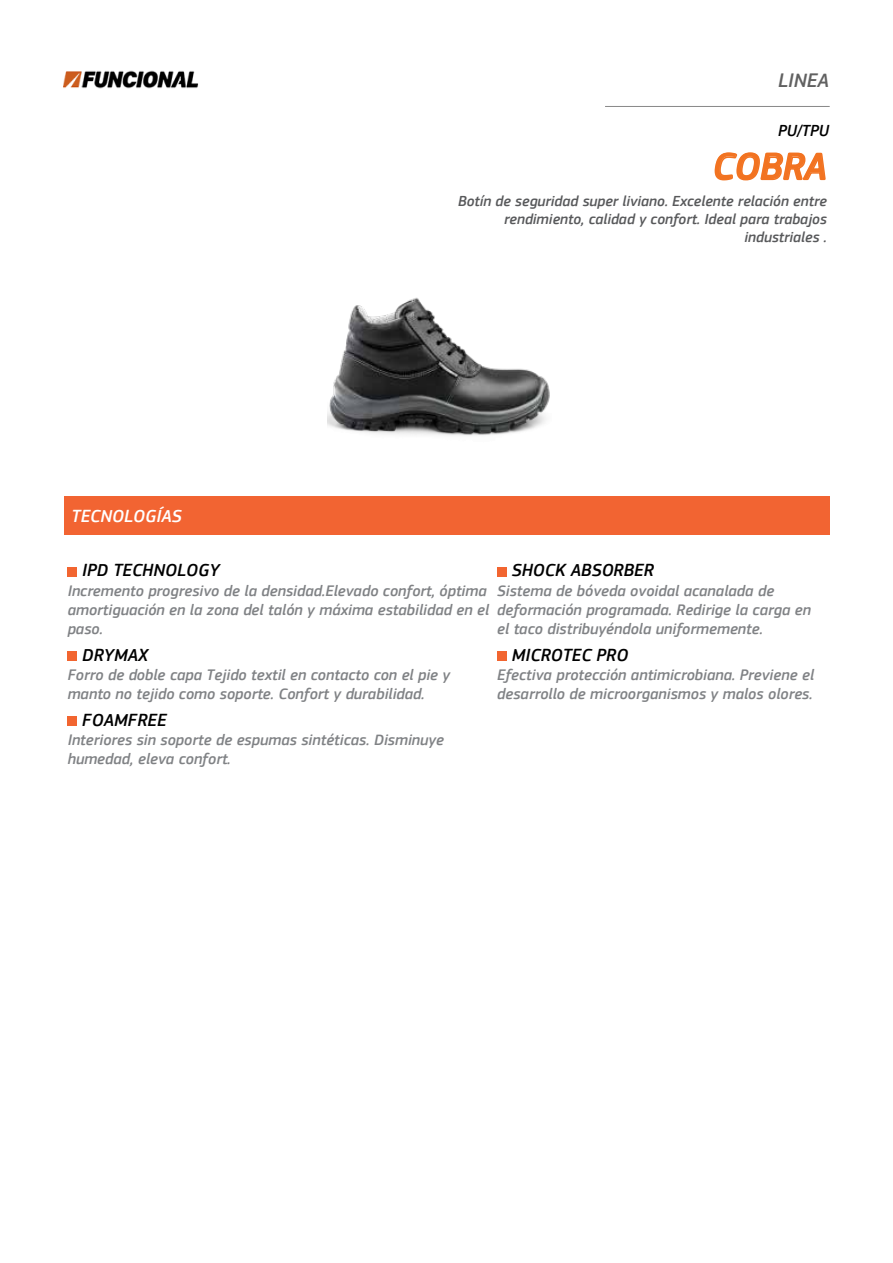
<style>
.page{position:relative;width:893px;height:1263px;background:#fff}
.page>*{position:absolute;margin:0;border:0;box-sizing:border-box;transform-origin:0 0}
.t1{font:italic 500 39px "PF Square Sans Pro";color:#f27321}
.t2{font:italic 500 20.25px "PF Square Sans Pro";color:#616161}
.t3{font:italic 500 18.15px "PF Square Sans Pro";color:#000}
.t4{font:italic 500 18.15px "PF Square Sans Pro";color:#fff}
.t5{font:italic 500 16.5px "PF Square Sans Pro";color:#000}
.t6{font:italic 500 15.75px/18.9px "PF Square Sans Pro";color:#808285}
.t7{font:italic 500 15px/18px "PF Square Sans Pro";color:#58595b;text-align:right}
</style>
<div class="page">
<div style="left:64px;top:497px;width:765px;height:38px;background:#f26432"></div>
<img style="left:64px;top:70px;width:135px;height:19px">
<hr style="left:606px;top:106px;width:223px;height:1px;background:#888">
<svg style="left:714px;top:152px;width:112px;height:29px"></svg>
<img style="left:327px;top:297px;width:223px;height:139px">
<svg style="left:68px;top:567px;width:9px;height:9px"></svg>
<svg style="left:497px;top:567px;width:9px;height:9px"></svg>
<svg style="left:68px;top:651px;width:9px;height:9px"></svg>
<svg style="left:497px;top:651px;width:9px;height:9px"></svg>
<svg style="left:68px;top:717px;width:9px;height:9px"></svg>
<p class="t4" style="left:72px;top:505px;width:112px">TECNOLOGÍAS</p>
<p class="t2" style="left:778px;top:69px;width:53px">LINEA</p>
<p class="t5" style="left:778px;top:121px;width:53px">PU/TPU</p>
<h1 class="t1" style="left:712px;top:144px;width:116px">COBRA</h1>
<p class="t7" style="left:458px;top:192px;width:370px">Botín de seguridad super liviano. Excelente relación entre rendimiento, calidad y confort. Ideal para trabajos industriales .</p>
<p class="t3" style="left:512px;top:560px;width:144px">SHOCK ABSORBER</p>
<p class="t6" style="left:497px;top:582px;width:315px">Sistema de bóveda ovoidal acanalada de deformación programada. Redirige la carga en el taco distribuyéndola uniformemente.</p>
<p class="t3" style="left:82px;top:560px;width:139px">IPD TECHNOLOGY</p>
<p class="t6" style="left:68px;top:582px;width:423px">Incremento progresivo de la densidad.Elevado confort, óptima amortiguación en la zona del talón y máxima estabilidad en el paso.</p>
<p class="t3" style="left:82px;top:644px;width:67px">DRYMAX</p>
<p class="t6" style="left:68px;top:666px;width:384px">Forro de doble capa Tejido textil en contacto con el pie y manto no tejido como soporte. Confort y durabilidad.</p>
<p class="t3" style="left:82px;top:709px;width:86px">FOAMFREE</p>
<p class="t6" style="left:68px;top:731px;width:378px">Interiores sin soporte de espumas sintéticas. Disminuye humedad, eleva confort.</p>
<p class="t3" style="left:512px;top:644px;width:118px">MICROTEC PRO</p>
<p class="t6" style="left:497px;top:666px;width:318px">Efectiva protección antimicrobiana. Previene el desarrollo de microorganismos y malos olores.</p>
</div>
